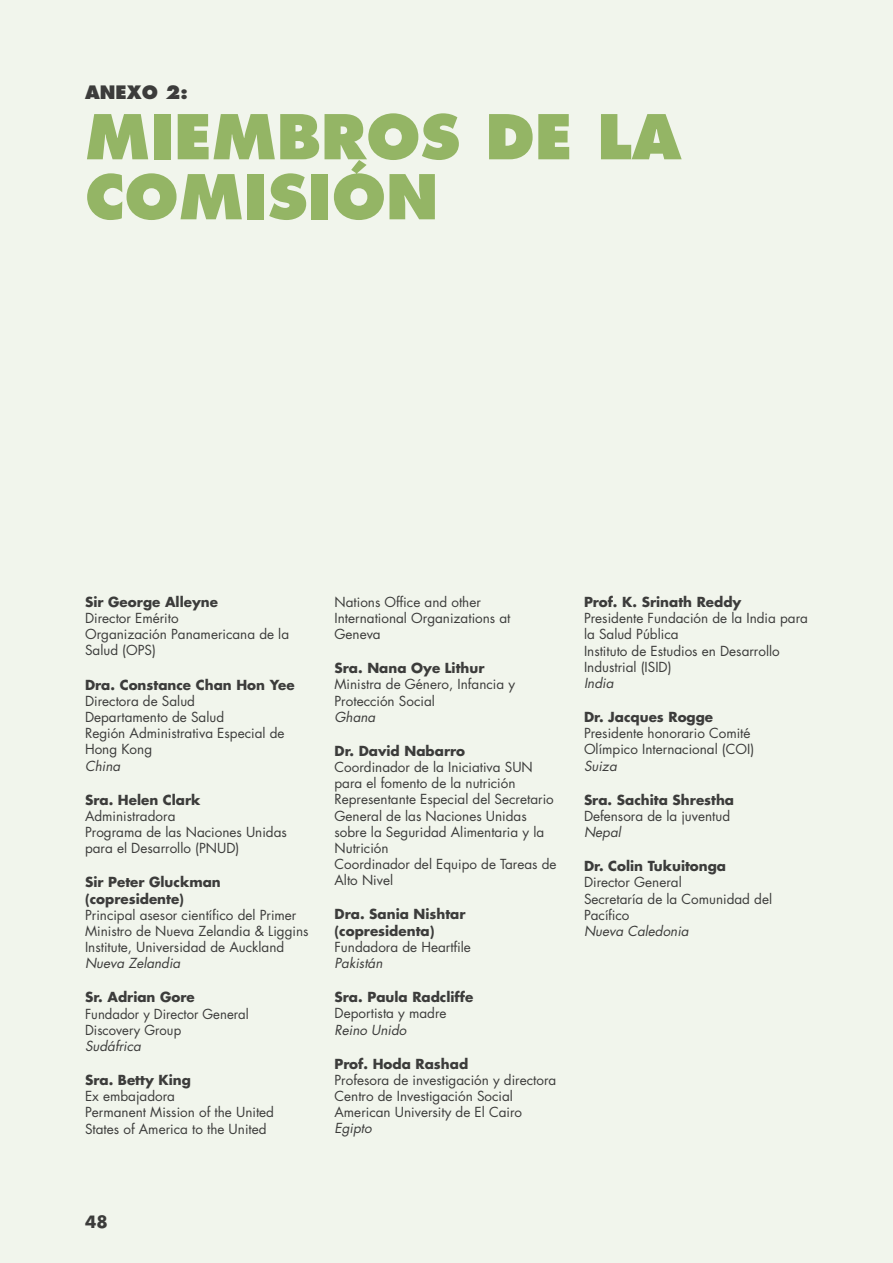
<style>
.page{position:relative;width:893px;height:1263px;background:#f1f5ec}
.page>*{position:absolute;margin:0;border:0;box-sizing:border-box;transform-origin:0 0}
.t1{font:800 60px/60px "Futura";color:#94b565}
.t2{font:800 18px "Futura";color:#3c3c3b}
.t3{font:700 16.5px "Futura";color:#3c3c3b}
.t4{font:13.5px/16.2px "Futura";color:#3c3c3b}
.t5{font:700 13.5px/16.2px "Futura";color:#3c3c3b}
.t6{font:italic 13.5px "Futura";color:#3c3c3b}
</style>
<div class="page">
<h2 class="t2" style="left:85px;top:81px;width:104px">ANEXO 2:</h2>
<h1 class="t1" style="left:85px;top:107px;width:598px">MIEMBROS DE LA<br>COMISIÓN</h1>
<p class="t5" style="left:85px;top:593px;width:134px">Sir George Alleyne</p>
<p class="t4" style="left:85px;top:610px;width:206px">Director Emérito<br>Organización Panamericana de la<br>Salud (OPS)</p>
<p class="t5" style="left:85px;top:676px;width:211px">Dra. Constance Chan Hon Yee</p>
<p class="t4" style="left:85px;top:692px;width:201px">Directora de Salud<br>Departamento de Salud<br>Región Administrativa Especial de<br>Hong Kong</p>
<p class="t6" style="left:85px;top:756px;width:37px">China</p>
<p class="t5" style="left:85px;top:791px;width:117px">Sra. Helen Clark</p>
<p class="t4" style="left:85px;top:807px;width:203px">Administradora<br>Programa de las Naciones Unidas para el Desarrollo (PNUD)</p>
<p class="t5" style="left:85px;top:874px;width:137px">Sir Peter Gluckman (copresidente)</p>
<p class="t4" style="left:85px;top:906px;width:225px">Principal asesor científico del Primer<br>Ministro de Nueva Zelandia &amp; Liggins<br>Institute, Universidad de Auckland</p>
<p class="t6" style="left:85px;top:954px;width:97px">Nueva Zelandia</p>
<p class="t5" style="left:85px;top:989px;width:111px">Sr. Adrian Gore</p>
<p class="t4" style="left:85px;top:1005px;width:165px">Fundador y Director General<br>Discovery Group</p>
<p class="t6" style="left:85px;top:1037px;width:58px">Sudáfrica</p>
<p class="t5" style="left:85px;top:1071px;width:107px">Sra. Betty King</p>
<p class="t4" style="left:85px;top:1088px;width:190px">Ex embajadora<br>Permanent Mission of the United<br>States of America to the United</p>
<p class="t4" style="left:334px;top:593px;width:177px">Nations Office and other<br>International Organizations at<br>Geneva</p>
<p class="t5" style="left:334px;top:659px;width:151px">Sra. Nana Oye Lithur</p>
<p class="t4" style="left:334px;top:676px;width:182px">Ministra de Género, Infancia y<br>Protección Social</p>
<p class="t6" style="left:334px;top:707px;width:42px">Ghana</p>
<p class="t5" style="left:334px;top:742px;width:132px">Dr. David Nabarro</p>
<p class="t4" style="left:334px;top:759px;width:224px">Coordinador de la Iniciativa SUN para el fomento de la nutrición<br>Representante Especial del Secretario<br>General de las Naciones Unidas sobre la Seguridad Alimentaria y la<br>Nutrición<br>Coordinador del Equipo de Tareas de<br>Alto Nivel</p>
<p class="t5" style="left:334px;top:906px;width:133px">Dra. Sania Nishtar (copresidenta)</p>
<p class="t4" style="left:334px;top:938px;width:138px">Fundadora de Heartfile</p>
<p class="t6" style="left:334px;top:954px;width:50px">Pakistán</p>
<p class="t5" style="left:334px;top:988px;width:140px">Sra. Paula Radcliffe</p>
<p class="t4" style="left:334px;top:1005px;width:114px">Deportista y madre</p>
<p class="t6" style="left:334px;top:1020px;width:74px">Reino Unido</p>
<p class="t5" style="left:334px;top:1055px;width:135px">Prof. Hoda Rashad</p>
<p class="t4" style="left:334px;top:1071px;width:223px">Profesora de investigación y directora<br>Centro de Investigación Social<br>American University de El Cairo</p>
<p class="t6" style="left:334px;top:1119px;width:39px">Egipto</p>
<p class="t5" style="left:584px;top:593px;width:159px">Prof. K. Srinath Reddy</p>
<p class="t4" style="left:584px;top:610px;width:225px">Presidente Fundación de la India para la Salud Pública<br>Instituto de Estudios en Desarrollo<br>Industrial (ISID)</p>
<p class="t6" style="left:584px;top:674px;width:31px">India</p>
<p class="t5" style="left:584px;top:708px;width:131px">Dr. Jacques Rogge</p>
<p class="t4" style="left:584px;top:725px;width:172px">Presidente honorario Comité<br>Olímpico Internacional (COI)</p>
<p class="t6" style="left:584px;top:756px;width:34px">Suiza</p>
<p class="t5" style="left:584px;top:791px;width:152px">Sra. Sachita Shrestha</p>
<p class="t4" style="left:584px;top:808px;width:148px">Defensora de la juventud</p>
<p class="t6" style="left:584px;top:823px;width:38px">Nepal</p>
<p class="t5" style="left:584px;top:857px;width:144px">Dr. Colin Tukuitonga</p>
<p class="t4" style="left:584px;top:874px;width:190px">Director General<br>Secretaría de la Comunidad del<br>Pacífico</p>
<p class="t6" style="left:584px;top:922px;width:106px">Nueva Caledonia</p>
<p class="t3" style="left:85px;top:1210px;width:24px">48</p>
</div>
